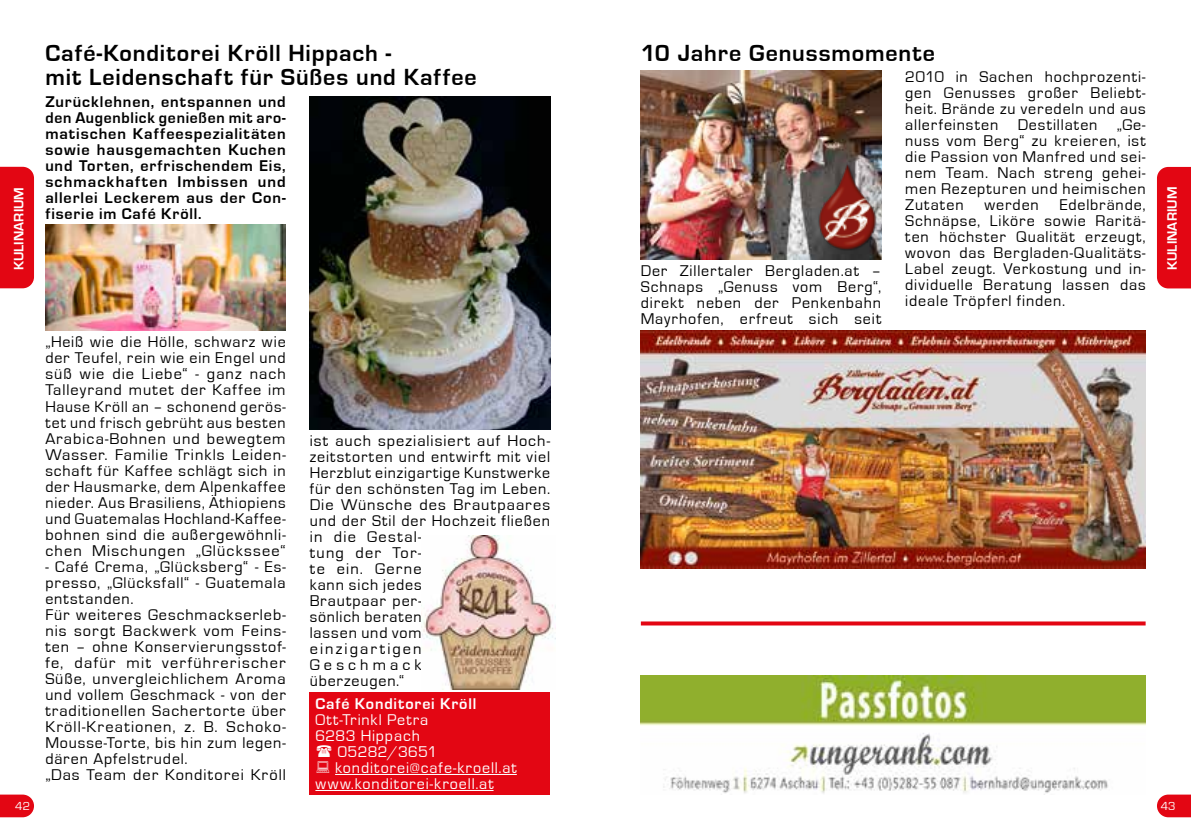
<style>
.page{position:relative;width:1191px;height:840px;background:#fff}
.page>*{position:absolute;margin:0;border:0;box-sizing:border-box;transform-origin:0 0}
.t1{font:700 24px/24px "Eurostile";letter-spacing:.035em;color:#000}
.t2{font:16px/16px "Eurostile";letter-spacing:.06em;color:#000;text-align:justify}
.t3{font:700 16px/16px "Eurostile";letter-spacing:.055em;color:#000;text-align:justify}
.t4{font:16px "Eurostile";letter-spacing:.055em;color:#fff}
.t5{font:700 16px "Eurostile";letter-spacing:.055em;color:#fff}
.t6{font:16px "Eurostile";letter-spacing:.02em;color:#fff}
.t7{font:700 14px "Eurostile";color:#fff}
.t8{font:12px "Eurostile";color:#fff}
</style>
<div class="page">
<div style="left:310px;top:692px;width:240px;height:102px;background:#e30613"></div>
<hr style="left:335px;top:773px;width:182px;height:1px;background:#fff">
<hr style="left:315px;top:789px;width:178px;height:1px;background:#fff">
<img style="left:45px;top:224px;width:241px;height:107px">
<img style="left:422px;top:535px;width:134px;height:154px">
<img style="left:310px;top:96px;width:240px;height:333px">
<div style="left:1157px;top:167px;width:34px;height:121px;background:#e30613"></div>
<svg style="left:1157px;top:794px;width:34px;height:22px"></svg>
<div style="left:0;top:167px;width:34px;height:121px;background:#e30613"></div>
<svg style="left:0;top:794px;width:34px;height:22px"></svg>
<img style="left:641px;top:330px;width:504px;height:238px">
<img style="left:641px;top:70px;width:240px;height:189px">
<img style="left:816px;top:162px;width:62px;height:89px">
<svg style="left:641px;top:621px;width:504px;height:4px;background:#e6242f"></svg>
<img style="left:641px;top:675px;width:504px;height:119px">
<p class="t7" style="left:11px;top:270px;width:85px;rotate:-90deg">KULINARIUM</p>
<h1 class="t1" style="left:45px;top:42px;width:433px">Café-Konditorei Kröll Hippach -<br>mit Leidenschaft für Süßes und Kaffee</h1>
<p class="t3" style="left:45px;top:94px;width:242px">Zurücklehnen, entspannen und den Augenblick genießen mit aro&shy;matischen Kaffeespezialitäten sowie hausgemachten Kuchen und Torten, erfrischendem Eis, schmackhaften Imbissen und allerlei Leckerem aus der Con&shy;fiserie im Café Kröll.</p>
<p class="t8" style="left:15px;top:799px;width:16px">42</p>
<p class="t2" style="left:45px;top:334px;width:242px">„Heiß wie die Hölle, schwarz wie der Teufel, rein wie ein Engel und süß wie die Liebe“ - ganz nach Talleyrand mutet der Kaffee im Hause Kröll an – schonend gerös&shy;tet und frisch gebrüht aus besten Arabica-Bohnen und bewegtem Wasser. Familie Trinkls Leiden&shy;schaft für Kaffee schlägt sich in der Hausmarke, dem Alpenkaffee nieder. Aus Brasiliens, Äthiopiens und Guatemalas Hochland-Kaffee&shy;bohnen sind die außergewöhnli&shy;chen Mischungen „Glückssee“</p>
<p class="t2" style="left:45px;top:558px;width:242px;text-align:left">- Café Crema, „Glücksberg“ - Es&shy;presso, „Glücksfall“ - Guatemala entstanden.<br>Für weiteres Geschmackserleb&shy;nis sorgt Backwerk vom Feins&shy;ten – ohne Konservierungsstof&shy;fe, dafür mit verführerischer<br>Süße, unvergleichlichem Aroma und vollem Geschmack - von der traditionellen Sachertorte über<br>Kröll-Kreationen, z. B. Schoko-<br>Mousse-Torte, bis hin zum legen&shy;dären Apfelstrudel.<br>„Das Team der Konditorei Kröll</p>
<p class="t2" style="left:310px;top:433px;width:242px;text-align:left">ist auch spezialisiert auf Hoch&shy;zeitstorten und entwirft mit viel<br>Herzblut einzigartige Kunstwerke für den schönsten Tag im Leben.<br>Die Wünsche des Brautpaares und der Stil der Hochzeit fließen in die Gestal-<br>tung der Tor-<br>te ein. Gerne<br>kann sich jedes<br>Brautpaar per-<br>sönlich beraten<br>lassen und vom<br>einzigartigen<br>Geschmack<br>überzeugen.“</p>
<p class="t5" style="left:315px;top:694px;width:162px">Café Konditorei Kröll</p>
<p class="t4" style="left:315px;top:710px;width:114px">Ott-Trinkl Petra</p>
<p class="t4" style="left:315px;top:726px;width:106px">6283 Hippach</p>
<p class="t6" style="left:337px;top:742px;width:101px">05282/3651</p>
<p class="t4" style="left:335px;top:758px;width:183px">konditorei@cafe-kroell.at</p>
<p class="t4" style="left:315px;top:774px;width:180px">www.konditorei-kroell.at</p>
<h1 class="t1" style="left:641px;top:42px;width:296px">10 Jahre Genussmomente</h1>
<p class="t2" style="left:641px;top:263px;width:242px">Der Zillertaler Bergladen.at – Schnaps „Genuss vom Berg“, direkt neben der Penkenbahn Mayrhofen, erfreut sich seit</p>
<p class="t2" style="left:905px;top:69px;width:242px">2010 in Sachen hochprozenti&shy;gen Genusses großer Beliebt&shy;heit. Brände zu veredeln und aus allerfeinsten Destillaten „Ge&shy;nuss vom Berg“ zu kreieren, ist die Passion von Manfred und sei&shy;nem Team. Nach streng gehei&shy;men Rezepturen und heimischen Zutaten</p>
<p class="t2" style="left:905px;top:197px;width:242px;text-indent:154px">Edelbrände, Schnäpse, Liköre sowie Raritä&shy;ten höchster Qualität erzeugt, wovon das Bergladen-Qualitäts-Label zeugt. Verkostung und in&shy;dividuelle Beratung lassen das ideale Tröpferl finden.</p>
<p class="t2" style="left:984px;top:197px;width:56px">werden</p>
<p class="t7" style="left:1164px;top:270px;width:85px;rotate:-90deg">KULINARIUM</p>
<p class="t8" style="left:1161px;top:799px;width:16px">43</p>
</div>
